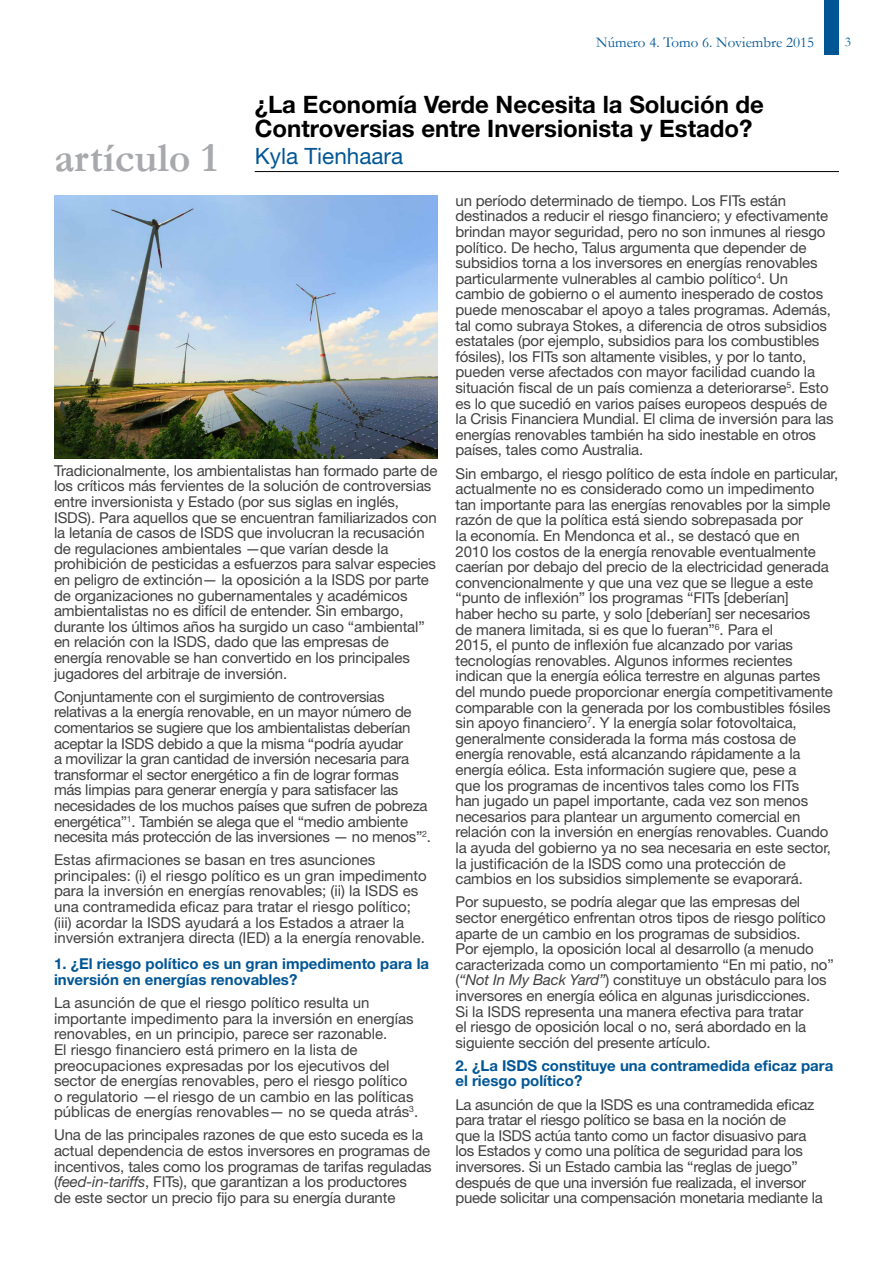
<style>
.page{position:relative;width:893px;height:1263px;background:#fff}
.page>*{position:absolute;margin:0;border:0;box-sizing:border-box;transform-origin:0 0}
.t1{font:700 42px "Garamond";color:#a7a9ac}
.t2{font:700 24px/24px "Helvetica Neue LT Std";color:#000}
.t3{font:22.5px "Helvetica Neue LT Std";color:#005695}
.t4{font:15px/15.6px "Helvetica Neue LT Std";letter-spacing:-.01em;color:#414042}
.t5{font:700 15px/15.6px "Helvetica Neue LT Std";color:#005695}
.t6{font:15px "Garamond";color:#005695}
.t7{font:13.5px "Garamond";color:#00609d}
.s1{font-style:italic}
</style>
<div class="page">
<hr style="left:255px;top:171px;width:584px;height:1px;background:#000">
<div style="left:824px;top:0;width:14px;height:54px;background:#005695"></div>
<img style="left:54px;top:195px;width:383px;height:263px">
<h1 class="t1" style="left:54px;top:129px;width:165px">artículo 1</h1>
<p class="t6" style="left:596px;top:33px;width:220px">Número 4. Tomo 6. Noviembre 2015</p>
<p class="t7" style="left:845px;top:33px;width:8px">3</p>
<h2 class="t2" style="left:255px;top:92px;width:511px">¿La Economía Verde Necesita la Solución de<br>Controversias entre Inversionista y Estado?</h2>
<h3 class="t3" style="left:255px;top:143px;width:150px">Kyla Tienhaara</h3>
<p class="t4" style="left:54px;top:462px;width:385px">Tradicionalmente, los ambientalistas han formado parte de los críticos más fervientes de la solución de controversias entre inversionista y Estado (por sus siglas en inglés, ISDS). Para aquellos que se encuentran familiarizados con la letanía de casos de ISDS que involucran la recusación de regulaciones ambientales —que varían desde la prohibición de pesticidas a esfuerzos para salvar especies en peligro de extinción— la oposición a la ISDS por parte de organizaciones no gubernamentales y académicos ambientalistas no es difícil de entender. Sin embargo, durante los últimos años ha surgido un caso “ambiental” en relación con la ISDS, dado que las empresas de energía renovable se han convertido en los principales jugadores del arbitraje de inversión.</p>
<p class="t4" style="left:54px;top:688px;width:378px">Conjuntamente con el surgimiento de controversias relativas a la energía renovable, en un mayor número de comentarios se sugiere que los ambientalistas deberían aceptar la ISDS debido a que la misma “podría ayudar<br>a movilizar la gran cantidad de inversión necesaria para transformar el sector energético a fin de lograr formas<br>más limpias para generar energía y para satisfacer las necesidades de los muchos países que sufren de pobreza energética”<sup>1</sup>. También se alega que el “medio ambiente necesita más protección de las inversiones — no menos”<sup>2</sup>.</p>
<p class="t4" style="left:54px;top:852px;width:374px">Estas afirmaciones se basan en tres asunciones principales: (i) el riesgo político es un gran impedimento para la inversión en energías renovables; (ii) la ISDS es una contramedida eficaz para tratar el riesgo político; (iii) acordar la ISDS ayudará a los Estados a atraer la inversión extranjera directa (IED) a la energía renovable.</p>
<p class="t5" style="left:54px;top:956px;width:377px">1. ¿El riesgo político es un gran impedimento para la inversión en energías renovables?</p>
<p class="t4" style="left:54px;top:995px;width:366px">La asunción de que el riesgo político resulta un importante impedimento para la inversión en energías renovables, en un principio, parece ser razonable.<br>El riesgo financiero está primero en la lista de preocupaciones expresadas por los ejecutivos del sector de energías renovables, pero el riesgo político o regulatorio —el riesgo de un cambio en las políticas públicas de energías renovables— no se queda atrás<sup>3</sup>.</p>
<p class="t4" style="left:54px;top:1127px;width:379px">Una de las principales razones de que esto suceda es la actual dependencia de estos inversores en programas de incentivos, tales como los programas de tarifas reguladas (<span class="s1">feed-in-tariffs</span>, FITs), que garantizan a los productores<br>de este sector un precio fijo para su energía durante</p>
<p class="t4" style="left:455px;top:192px;width:380px">un período determinado de tiempo. Los FITs están destinados a reducir el riesgo financiero; y efectivamente brindan mayor seguridad, pero no son inmunes al riesgo político. De hecho, Talus argumenta que depender de subsidios torna a los inversores en energías renovables particularmente vulnerables al cambio político<sup>4</sup>. Un cambio de gobierno o el aumento inesperado de costos puede menoscabar el apoyo a tales programas. Además, tal como subraya Stokes, a diferencia de otros subsidios estatales (por ejemplo, subsidios para los combustibles fósiles), los FITs son altamente visibles, y por lo tanto, pueden verse afectados con mayor facilidad cuando la situación fiscal de un país comienza a deteriorarse<sup>5</sup>. Esto es lo que sucedió en varios países europeos después de la Crisis Financiera Mundial. El clima de inversión para las energías renovables también ha sido inestable en otros países, tales como Australia.</p>
<p class="t4" style="left:455px;top:465px;width:384px">Sin embargo, el riesgo político de esta índole en particular, actualmente no es considerado como un impedimento tan importante para las energías renovables por la simple razón de que la política está siendo sobrepasada por<br>la economía. En Mendonca et al., se destacó que en<br>2010 los costos de la energía renovable eventualmente caerían por debajo del precio de la electricidad generada convencionalmente y que una vez que se llegue a este “punto de inflexión” los programas “FITs [deberían]<br>haber hecho su parte, y solo [deberían] ser necesarios<br>de manera limitada, si es que lo fueran”<sup>6</sup>. Para el<br>2015, el punto de inflexión fue alcanzado por varias tecnologías renovables. Algunos informes recientes indican que la energía eólica terrestre en algunas partes del mundo puede proporcionar energía competitivamente comparable con la generada por los combustibles fósiles sin apoyo financiero<sup>7</sup>. Y la energía solar fotovoltaica, generalmente considerada la forma más costosa de energía renovable, está alcanzando rápidamente a la energía eólica. Esta información sugiere que, pese a<br>que los programas de incentivos tales como los FITs<br>han jugado un papel importante, cada vez son menos necesarios para plantear un argumento comercial en relación con la inversión en energías renovables. Cuando la ayuda del gobierno ya no sea necesaria en este sector, la justificación de la ISDS como una protección de cambios en los subsidios simplemente se evaporará.</p>
<p class="t4" style="left:455px;top:894px;width:380px">Por supuesto, se podría alegar que las empresas del sector energético enfrentan otros tipos de riesgo político aparte de un cambio en los programas de subsidios.<br>Por ejemplo, la oposición local al desarrollo (a menudo caracterizada como un comportamiento “En mi patio, no” (<span class="s1">“Not In My Back Yard”</span>) constituye un obstáculo para los inversores en energía eólica en algunas jurisdicciones.<br>Si la ISDS representa una manera efectiva para tratar<br>el riesgo de oposición local o no, será abordado en la siguiente sección del presente artículo.</p>
<p class="t5" style="left:455px;top:1057px;width:379px">2. ¿La ISDS constituye una contramedida eficaz para el riesgo político?</p>
<p class="t4" style="left:455px;top:1096px;width:369px">La asunción de que la ISDS es una contramedida eficaz para tratar el riesgo político se basa en la noción de<br>que la ISDS actúa tanto como un factor disuasivo para los Estados y como una política de seguridad para los inversores. Si un Estado cambia las “reglas de juego” después de que una inversión fue realizada, el inversor puede solicitar una compensación monetaria mediante la</p>
</div>
